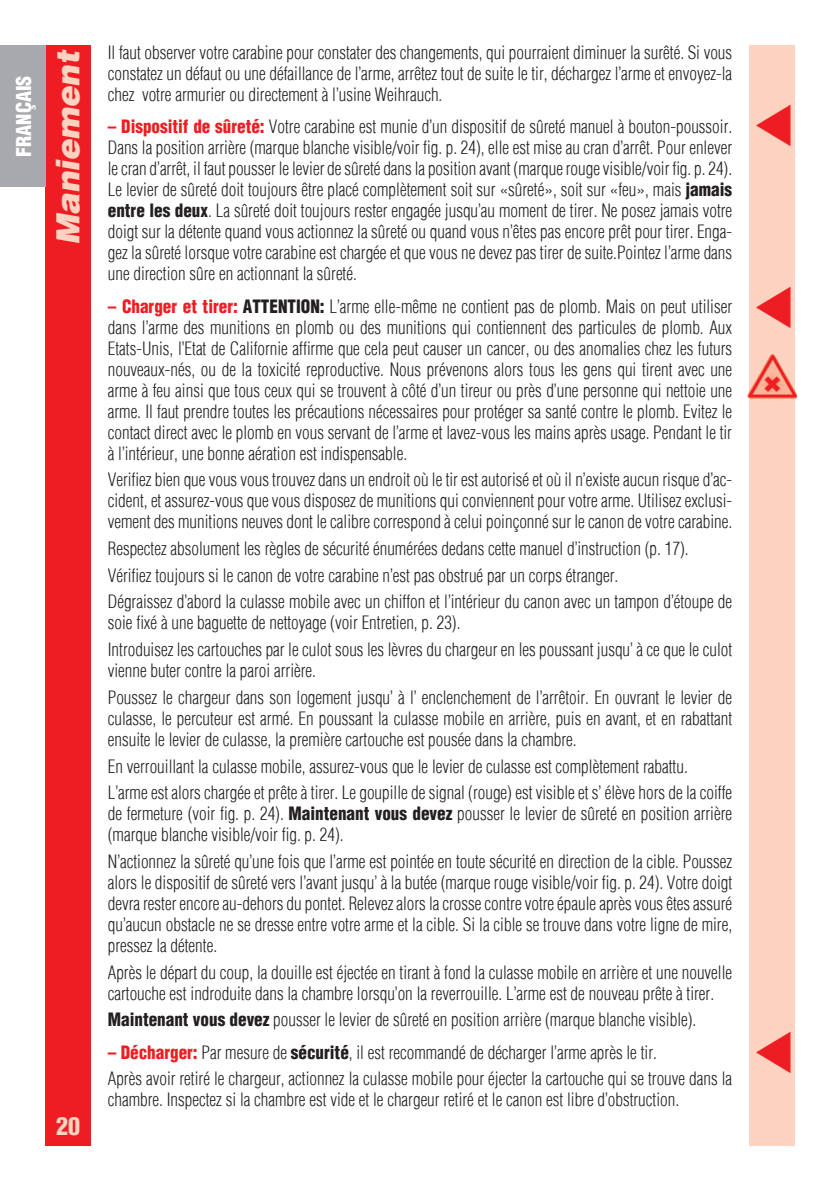
<style>
.page{position:relative;width:840px;height:1191px;background:#fff}
.page>*{position:absolute;margin:0;border:0;box-sizing:border-box;transform-origin:0 0}
.t1{font:italic 900 32px "Helvetica LT";letter-spacing:-.005em;color:#fcd2c0}
.t2{font:900 condensed 24px "Helvetica LT";color:#fcd2c0}
.t3{font:900 condensed 20px "Helvetica LT";color:#fff}
.t4{font:300 condensed 18px/21px "Helvetica LT";color:#231f20;scale:.95 1}
.s1{font-weight:900;color:#ee1d23}
.s2{font-weight:900}
</style>
<div class="page">
<div style="left:45px;top:45px;width:46px;height:1100px;background:#ee1d23"></div>
<div style="left:748px;top:45px;width:46px;height:1100px;background:#fcd2c0"></div>
<div style="left:0;top:45px;width:45px;height:142px;background:#a8a9ad"></div>
<img style="left:747px;top:354px;width:50px;height:46px">
<p class="t3" style="left:12px;top:157px;width:83px;rotate:-90deg">FRANÇAIS</p>
<h1 class="t1" style="left:56px;top:245px;width:197px;rotate:-90deg">Maniement</h1>
<h2 class="t2" style="left:56px;top:1112px;width:26px">20</h2>
<p class="t4" style="left:108px;top:42px;width:658px;text-align:justify">Il faut observer votre carabine pour constater des changements, qui pourraient diminuer la surêté. Si vous constatez un défaut ou une défaillance de l’arme, arrêtez tout de suite le tir, déchargez l’arme et envoyez-la chez votre armurier ou directement à l’usine Weihrauch.</p>
<p class="t4" style="left:108px;top:116px;width:658px;text-align:justify"><span class="s1">– Dispositif de sûreté:</span> Votre carabine est munie d’un dispositif de sûreté manuel à bouton-poussoir.<br>Dans la position arrière (marque blanche visible/voir fig. p. 24), elle est mise au cran d’arrêt. Pour enlever le cran d’arrêt, il faut pousser le levier de sûreté dans la position avant (marque rouge visible/voir fig. p. 24).<br>Le levier de sûreté doit toujours être placé complètement soit sur «sûreté», soit sur «feu», mais <span class="s2">jamais entre les deux</span>. La sûreté doit toujours rester engagée jusqu’au moment de tirer. Ne posez jamais votre doigt sur la détente quand vous actionnez la sûreté ou quand vous n’êtes pas encore prêt pour tirer. Enga&shy;gez la sûreté lorsque votre carabine est chargée et que vous ne devez pas tirer de suite.Pointez l’arme dans une direction sûre en actionnant la sûreté.</p>
<p class="t4" style="left:108px;top:295px;width:658px;text-align:justify"><span class="s1">– Charger et tirer:</span> <span class="s2">ATTENTION:</span> L’arme elle-même ne contient pas de plomb. Mais on peut utiliser dans l’arme des munitions en plomb ou des munitions qui contiennent des particules de plomb. Aux Etats-Unis, l’Etat de Californie affirme que cela peut causer un cancer, ou des anomalies chez les futurs nouveaux-nés, ou de la toxicité reproductive. Nous prévenons alors tous les gens qui tirent avec une arme à feu ainsi que tous ceux qui se trouvent à côté d’un tireur ou près d’une personne qui nettoie une arme. Il faut prendre toutes les précautions nécessaires pour protéger sa santé contre le plomb. Evitez le contact direct avec le plomb en vous servant de l’arme et lavez-vous les mains après usage. Pendant le tir à l’intérieur, une bonne aération est indispensable.</p>
<p class="t4" style="left:108px;top:469px;width:658px;text-align:justify">Verifiez bien que vous vous trouvez dans un endroit où le tir est autorisé et où il n’existe aucun risque d’ac&shy;cident, et assurez-vous que vous disposez de munitions qui conviennent pour votre arme. Utilisez exclusi&shy;vement des munitions neuves dont le calibre correspond à celui poinçonné sur le canon de votre carabine.</p>
<p class="t4" style="left:108px;top:535px;width:658px;line-height:26.6px">Respectez absolument les règles de sécurité énumérées dedans cette manuel d’instruction (p. 17).<br>Vérifiez toujours si le canon de votre carabine n’est pas obstrué par un corps étranger.<br>Dégraissez d’abord la culasse mobile avec un chiffon et l’intérieur du canon avec un tampon d’étoupe de</p>
<p class="t4" style="left:108px;top:609px;width:658px;line-height:26.6px">soie fixé à une baguette de nettoyage (voir Entretien, p. 23).<br>Introduisez les cartouches par le culot sous les lèvres du chargeur en les poussant jusqu’ à ce que le culot</p>
<p class="t4" style="left:108px;top:657px;width:658px;line-height:26.6px">vienne buter contre la paroi arrière.<br>Poussez le chargeur dans son logement jusqu’ à l’ enclenchement de l’arrêtoir. En ouvrant le levier de</p>
<p class="t4" style="left:108px;top:707px;width:658px">culasse, le percuteur est armé. En poussant la culasse mobile en arrière, puis en avant, et en rabattant ensuite le levier de culasse, la première cartouche est pousée dans la chambre.</p>
<p class="t4" style="left:108px;top:752px;width:658px;line-height:26.6px">En verrouillant la culasse mobile, assurez-vous que le levier de culasse est complètement rabattu.<br>L’arme est alors chargée et prête à tirer. Le goupille de signal (rouge) est visible et s’ élève hors de la coiffe</p>
<p class="t4" style="left:108px;top:803px;width:658px">de fermeture (voir fig. p. 24). <span class="s2">Maintenant vous devez</span> pousser le levier de sûreté en position arrière (marque blanche visible/voir fig. p. 24).</p>
<p class="t4" style="left:108px;top:851px;width:658px;text-align:justify">N’actionnez la sûreté qu’une fois que l’arme est pointée en toute sécurité en direction de la cible. Poussez alors le dispositif de sûreté vers l’avant jusqu’ à la butée (marque rouge visible/voir fig. p. 24). Votre doigt devra rester encore au-dehors du pontet. Relevez alors la crosse contre votre épaule après vous êtes assuré qu’aucun obstacle ne se dresse entre votre arme et la cible. Si la cible se trouve dans votre ligne de mire, pressez la détente.</p>
<p class="t4" style="left:108px;top:961px;width:658px">Après le départ du coup, la douille est éjectée en tirant à fond la culasse mobile en arrière et une nouvelle cartouche est indroduite dans la chambre lorsqu’on la reverrouille. L’arme est de nouveau prête à tirer.</p>
<p class="t4" style="left:108px;top:1009px;width:620px"><span class="s2">Maintenant vous devez</span> pousser le levier de sûreté en position arrière (marque blanche visible).</p>
<p class="t4" style="left:108px;top:1039px;width:658px;line-height:26.6px"><span class="s1">– Décharger:</span> Par mesure de <span class="s2">sécurité</span>, il est recommandé de décharger l’arme après le tir.<br>Après avoir retiré le chargeur, actionnez la culasse mobile pour éjecter la cartouche qui se trouve dans la</p>
<p class="t4" style="left:108px;top:1089px;width:602px">chambre. Inspectez si la chambre est vide et le chargeur retiré et le canon est libre d’obstruction.</p>
</div>
